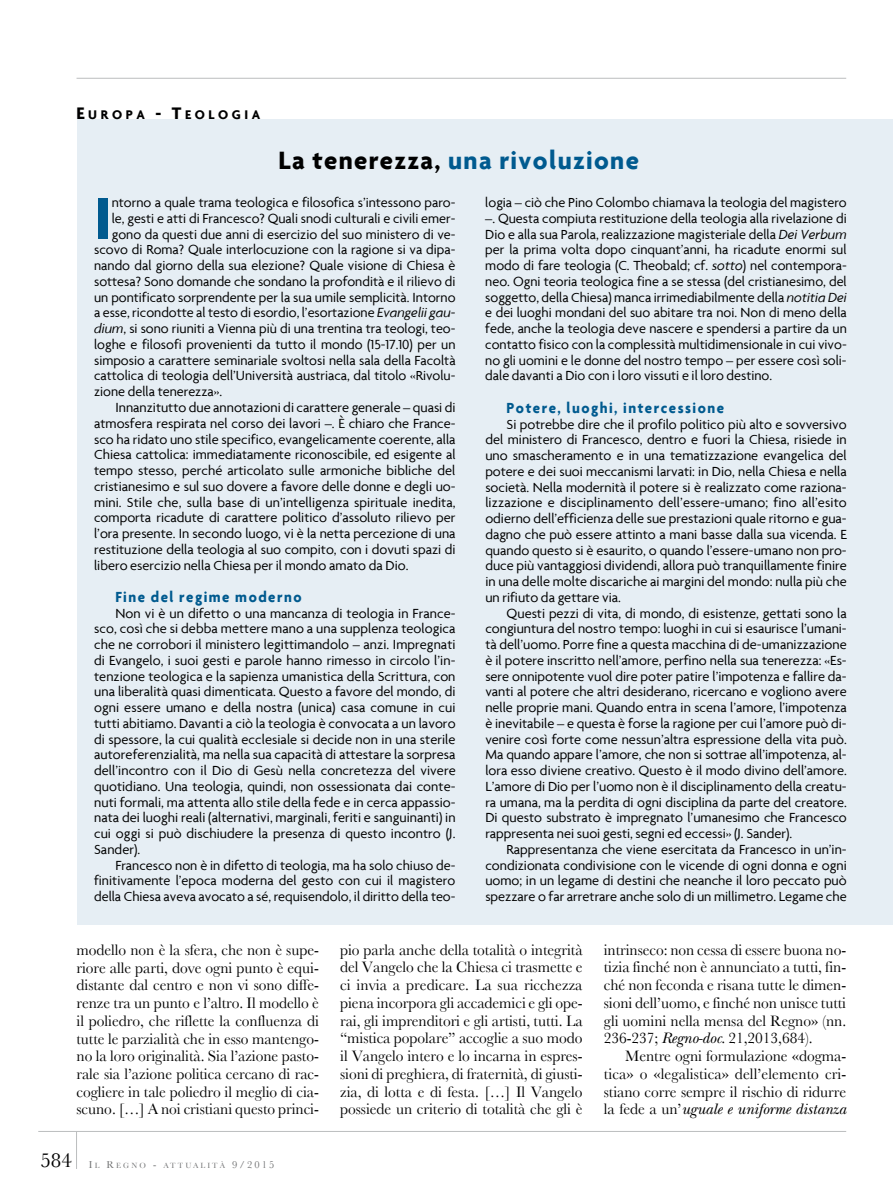
<style>
.page{position:relative;width:893px;height:1191px;background:#fff}
.page>*{position:absolute;margin:0;border:0;box-sizing:border-box;transform-origin:0 0}
.t1{font:700 63.6px "Agenda";color:#005a8f}
.t2{font:700 27px "Agenda";letter-spacing:.05em;color:#005a8f}
.t3{font:15.75px/17.7px "Baskerville";letter-spacing:-.005em;color:#000;text-align:justify}
.t4{font:700 15.75px "Agenda";letter-spacing:.1em;color:#005a8f;scale:.95 1}
.t5{font:italic 15.75px "New Baskerville Std";letter-spacing:-.005em;color:#000}
.t6{font:14.25px/15.8px "Agenda";color:#000;text-align:justify}
.t7{font:700 13.5px "Agenda";letter-spacing:.265em;color:#000}
.t8{font:7.8px "Baskerville";letter-spacing:.265em;color:#707172}
.s1{font-size:18px}
.s2{color:#000}
.s3{font-style:italic}
.s4{font-family:"New Baskerville Std";font-style:italic}
.s5{font-family:"Baskerville";font-style:normal}
.s6{font-size:10.5px}
</style>
<div class="page">
<hr style="left:77px;top:78px;width:769px;height:1px;background:#bbbdbe">
<hr style="left:76px;top:1131px;width:1px;height:38px;background:#bbbdbe">
<hr style="left:38px;top:1131px;width:808px;height:1px;background:#bbbdbe">
<div style="left:77px;top:119px;width:816px;height:805px;background:#e6eef4"></div>
<p class="t7" style="left:77px;top:107px;width:185px"><span class="s1">E</span>UROPA <span class="s1">- T</span>EOLOGIA</p>
<h2 class="t2" style="left:278px;top:144px;width:362px"><span class="s2">La tenerezza,</span> una rivoluzione</h2>
<h1 class="t1" style="left:94px;top:179px;width:19px">I</h1>
<p class="t6" style="left:112px;top:194px;width:345px">ntorno a quale trama teologica e filosofica s’intessono paro-</p>
<p class="t6" style="left:112px;top:210px;width:345px">le, gesti e atti di Francesco? Quali snodi culturali e civili emer-</p>
<p class="t6" style="left:112px;top:226px;width:345px">gono da questi due anni di esercizio del suo ministero di ve-</p>
<p class="t6" style="left:94px;top:242px;width:363px">scovo di Roma? Quale interlocuzione con la ragione si va dipa-</p>
<p class="t6" style="left:94px;top:257px;width:363px">nando dal giorno della sua elezione? Quale visione di Chiesa è</p>
<p class="t6" style="left:94px;top:273px;width:363px">sottesa? Sono domande che sondano la profondità e il rilievo di</p>
<p class="t6" style="left:94px;top:289px;width:363px">un pontificato sorprendente per la sua umile semplicità. Intorno</p>
<p class="t6" style="left:94px;top:305px;width:363px">a esse, ricondotte al testo di esordio, l’esortazione <span class="s3">Evangelii gau-</span></p>
<p class="t6" style="left:94px;top:320px;width:363px"><span class="s3">dium</span>, si sono riuniti a Vienna più di una trentina tra teologi, teo-</p>
<p class="t6" style="left:94px;top:336px;width:363px">loghe e filosofi provenienti da tutto il mondo (15-17.10) per un</p>
<p class="t6" style="left:94px;top:352px;width:363px">simposio a carattere seminariale svoltosi nella sala della Facoltà</p>
<p class="t6" style="left:94px;top:368px;width:363px">cattolica di teologia dell’Università austriaca, dal titolo «Rivolu-</p>
<p class="t6" style="left:94px;top:383px;width:130px">zione della tenerezza».</p>
<p class="t6" style="left:115px;top:399px;width:342px">Innanzitutto due annotazioni di carattere generale – quasi di</p>
<p class="t6" style="left:94px;top:415px;width:363px">atmosfera respirata nel corso dei lavori –. È chiaro che France-</p>
<p class="t6" style="left:94px;top:431px;width:363px">sco ha ridato uno stile specifico, evangelicamente coerente, alla</p>
<p class="t6" style="left:94px;top:446px;width:363px">Chiesa cattolica: immediatamente riconoscibile, ed esigente al</p>
<p class="t6" style="left:94px;top:462px;width:363px">tempo stesso, perché articolato sulle armoniche bibliche del</p>
<p class="t6" style="left:94px;top:478px;width:363px">cristianesimo e sul suo dovere a favore delle donne e degli uo-</p>
<p class="t6" style="left:94px;top:494px;width:363px">mini. Stile che, sulla base di un’intelligenza spirituale inedita,</p>
<p class="t6" style="left:94px;top:509px;width:363px">comporta ricadute di carattere politico d’assoluto rilievo per</p>
<p class="t6" style="left:94px;top:525px;width:363px">l’ora presente. In secondo luogo, vi è la netta percezione di una</p>
<p class="t6" style="left:94px;top:541px;width:363px">restituzione della teologia al suo compito, con i dovuti spazi di</p>
<p class="t6" style="left:94px;top:557px;width:316px">libero esercizio nella Chiesa per il mondo amato da Dio.</p>
<p class="t4" style="left:115px;top:587px;width:197px">Fine del regime moderno</p>
<p class="t6" style="left:94px;top:605px;width:363px;text-indent:21px">Non vi è un difetto o una mancanza di teologia in France&shy;sco, così che si debba mettere mano a una supplenza teologica che ne corrobori il ministero legittimandolo – anzi. Impregnati di Evangelo, i suoi gesti e parole hanno rimesso in circolo l’in&shy;tenzione teologica e la sapienza umanistica della Scrittura, con una liberalità quasi dimenticata. Questo a favore del mondo, di ogni essere umano e della nostra (unica) casa comune in cui tutti abitiamo. Davanti a ciò la teologia è convocata a un lavoro di spessore, la cui qualità ecclesiale si decide non in una sterile autoreferenzialità, ma nella sua capacità di attestare la sorpresa dell’incontro con il Dio di Gesù nella concretezza del vivere quotidiano. Una teologia, quindi, non ossessionata dai conte&shy;nuti formali, ma attenta allo stile della fede e in cerca appassio&shy;nata dei luoghi reali (alternativi, marginali, feriti e sanguinanti) in cui oggi si può dischiudere la presenza di questo incontro (J.<br>Sander).</p>
<p class="t6" style="left:94px;top:857px;width:363px;text-indent:21px">Francesco non è in difetto di teologia, ma ha solo chiuso de&shy;finitivamente l’epoca moderna del gesto con cui il magistero della Chiesa aveva avocato a sé, requisendolo, il diritto della teo-</p>
<p class="t6" style="left:485px;top:194px;width:363px">logia – ciò che Pino Colombo chiamava la teologia del magistero –. Questa compiuta restituzione della teologia alla rivelazione di Dio e alla sua Parola, realizzazione magisteriale della <span class="s3">Dei Verbum </span>per la prima volta dopo cinquant’anni, ha ricadute enormi sul modo di fare teologia (C. Theobald; cf. <span class="s3">sotto</span>) nel contempora&shy;neo. Ogni teoria teologica fine a se stessa (del cristianesimo, del soggetto, della Chiesa) manca irrimediabilmente della <span class="s3">notitia Dei </span>e dei luoghi mondani del suo abitare tra noi. Non di meno della fede, anche la teologia deve nascere e spendersi a partire da un contatto fisico con la complessità multidimensionale in cui vivo&shy;no gli uomini e le donne del nostro tempo – per essere così soli&shy;dale davanti a Dio con i loro vissuti e il loro destino.</p>
<p class="t4" style="left:507px;top:398px;width:230px">Potere, luoghi, intercessione</p>
<p class="t6" style="left:485px;top:416px;width:363px;text-indent:21px">Si potrebbe dire che il profilo politico più alto e sovversivo del ministero di Francesco, dentro e fuori la Chiesa, risiede in uno smascheramento e in una tematizzazione evangelica del potere e dei suoi meccanismi larvati: in Dio, nella Chiesa e nella società. Nella modernità il potere si è realizzato come raziona&shy;lizzazione e disciplinamento dell’essere-umano; fino all’esito odierno dell’efficienza delle sue prestazioni quale ritorno e gua&shy;dagno che può essere attinto a mani basse dalla sua vicenda. E quando questo si è esaurito, o quando l’essere-umano non pro&shy;duce più vantaggiosi dividendi, allora può tranquillamente finire in una delle molte discariche ai margini del mondo: nulla più che un rifiuto da gettare via.</p>
<p class="t6" style="left:485px;top:605px;width:363px;text-indent:21px">Questi pezzi di vita, di mondo, di esistenze, gettati sono la congiuntura del nostro tempo: luoghi in cui si esaurisce l’umani&shy;tà dell’uomo. Porre fine a questa macchina di de-umanizzazione è il potere inscritto nell’amore, perfino nella sua tenerezza: «Es&shy;sere onnipotente vuol dire poter patire l’impotenza e fallire da&shy;vanti al potere che altri desiderano, ricercano e vogliono avere nelle proprie mani. Quando entra in scena l’amore, l’impotenza è inevitabile – e questa è forse la ragione per cui l’amore può di&shy;venire così forte come nessun’altra espressione della vita può.<br>Ma quando appare l’amore, che non si sottrae all’impotenza, al&shy;lora esso diviene creativo. Questo è il modo divino dell’amore.<br>L’amore di Dio per l’uomo non è il disciplinamento della creatu&shy;ra umana, ma la perdita di ogni disciplina da parte del creatore.<br>Di questo substrato è impregnato l’umanesimo che Francesco rappresenta nei suoi gesti, segni ed eccessi» (J. Sander).</p>
<p class="t6" style="left:485px;top:841px;width:363px;text-indent:21px">Rappresentanza che viene esercitata da Francesco in un’in&shy;condizionata condivisione con le vicende di ogni donna e ogni uomo; in un legame di destini che neanche il loro peccato può spezzare o far arretrare anche solo di un millimetro. Legame che</p>
<p class="t3" style="left:77px;top:941px;width:244px">modello non è la sfera, che non è supe&shy;riore alle parti, dove ogni punto è equi&shy;distante dal centro e non vi sono diffe&shy;renze tra un punto e l’altro. Il modello è il poliedro, che riflette la confluenza di tutte le parzialità che in esso mantengo&shy;no la loro originalità. Sia l’azione pasto&shy;rale sia l’azione politica cercano di rac&shy;cogliere in tale poliedro il meglio di cia&shy;scuno. […] A noi cristiani questo princi-</p>
<p class="t3" style="left:340px;top:940px;width:244px">pio parla anche della totalità o integrità del Vangelo che la Chiesa ci trasmette e ci invia a predicare. La sua ricchezza piena incorpora gli accademici e gli ope&shy;rai, gli imprenditori e gli artisti, tutti. La “mistica popolare” accoglie a suo modo il Vangelo intero e lo incarna in espres&shy;sioni di preghiera, di fraternità, di giusti&shy;zia, di lotta e di festa. […] Il Vangelo possiede un criterio di totalità che gli è</p>
<p class="t3" style="left:604px;top:940px;width:244px">intrinseco: non cessa di essere buona no&shy;tizia finché non è annunciato a tutti, fin&shy;ché non feconda e risana tutte le dimen&shy;sioni dell’uomo, e finché non unisce tutti gli uomini nella mensa del Regno» (nn.<br>236-237; <span class="s4">Regno-doc</span>. 21,2013,684).</p>
<p class="t3" style="left:604px;top:1047px;width:244px;text-indent:21px">Mentre ogni formulazione «dogma&shy;tica» o «legalistica» dell’elemento cri&shy;stiano corre sempre il rischio di ridurre</p>
<p class="t5" style="left:604px;top:1100px;width:244px"><span class="s5">la fede a un’</span>uguale e uniforme distanza</p>
<p class="t8" style="left:40px;top:1161px;width:236px"><sup>584</sup> <span class="s6">I</span>L <span class="s6">R</span>EGNO <span class="s6">-</span> ATTUALITÀ <span class="s6">9/2015</span></p>
</div>
